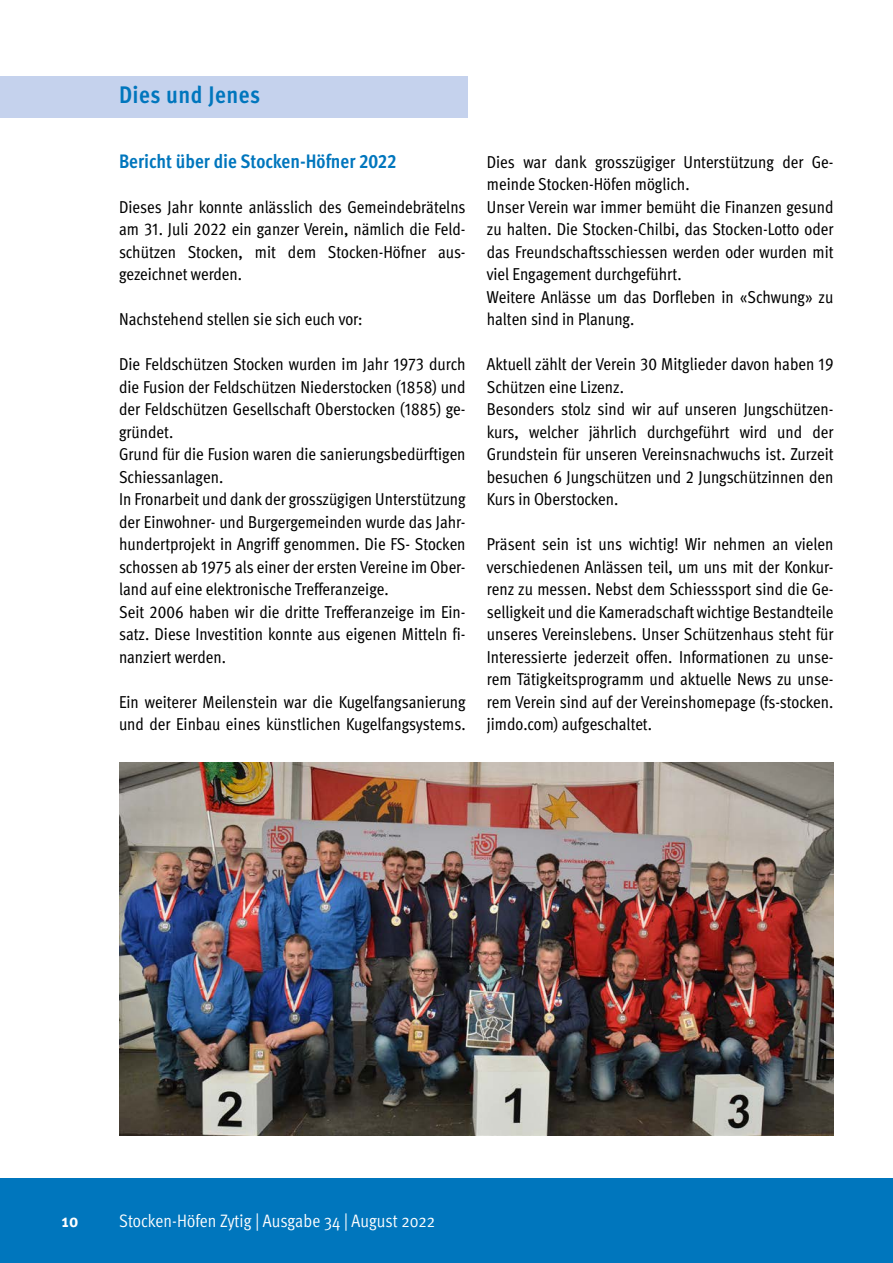
<style>
.page{position:relative;width:893px;height:1263px;background:#fff}
.page>*{position:absolute;margin:0;border:0;box-sizing:border-box;transform-origin:0 0}
.t1{font:700 condensed 24px "Meta Pro";letter-spacing:.02em;color:#0076bd}
.t2{font:700 condensed 19.5px "Meta Pro";color:#0076bd}
.t3{font:18px "Meta Pro Cond Norm";color:#fff}
.t4{font:700 condensed 18px "Meta Pro";color:#fff}
.t5{font:condensed 17.25px/22.5px "Meta Pro";color:#000}
</style>
<div class="page">
<div style="left:0;top:1178px;width:893px;height:85px;background:#0076bd"></div>
<div style="left:0;top:77px;width:468px;height:41px;background:#c5d2ed"></div>
<img style="left:119px;top:762px;width:714px;height:373px">
<h1 class="t1" style="left:119px;top:76px;width:143px">Dies und Jenes</h1>
<p class="t2" style="left:119px;top:146px;width:279px">Bericht über die Stocken-Höfner 2022</p>
<p class="t5" style="left:119px;top:194px;width:348px;text-align:justify">Dieses Jahr konnte anlässlich des Gemeindebrätelns am 31. Juli 2022 ein ganzer Verein, nämlich die Feld&shy;schützen Stocken, mit dem Stocken-Höfner aus&shy;gezeichnet werden.</p>
<p class="t5" style="left:119px;top:307px;width:245px">Nachstehend stellen sie sich euch vor:</p>
<p class="t5" style="left:119px;top:352px;width:348px">Die Feldschützen Stocken wurden im Jahr 1973 durch die Fusion der Feldschützen Niederstocken (1858) und der Feldschützen Gesellschaft Oberstocken (1885) ge&shy;gründet.<br>Grund für die Fusion waren die sanierungsbedürftigen Schiessanlagen.<br>In Fronarbeit und dank der grosszügigen Unterstützung der Einwohner- und Burgergemeinden wurde das Jahr&shy;hundertprojekt in Angriff genommen. Die FS- Stocken schossen ab 1975 als einer der ersten Vereine im Ober&shy;land auf eine elektronische Trefferanzeige.<br>Seit 2006 haben wir die dritte Trefferanzeige im Ein&shy;satz. Diese Investition konnte aus eigenen Mitteln fi&shy;nanziert werden.</p>
<p class="t5" style="left:119px;top:689px;width:348px">Ein weiterer Meilenstein war die Kugelfangsanierung und der Einbau eines künstlichen Kugelfangsystems.</p>
<p class="t5" style="left:487px;top:149px;width:348px">Dies war dank grosszügiger Unterstützung der Ge&shy;meinde Stocken-Höfen möglich.<br>Unser Verein war immer bemüht die Finanzen gesund zu halten. Die Stocken-Chilbi, das Stocken-Lotto oder das Freundschaftsschiessen werden oder wurden mit viel Engagement durchgeführt.<br>Weitere Anlässe um das Dorfleben in «Schwung» zu halten sind in Planung.</p>
<p class="t5" style="left:487px;top:352px;width:348px">Aktuell zählt der Verein 30 Mitglieder davon haben 19<br>Schützen eine Lizenz.<br>Besonders stolz sind wir auf unseren Jungschützen&shy;kurs, welcher jährlich durchgeführt wird und der Grundstein für unseren Vereinsnachwuchs ist. Zurzeit besuchen 6 Jungschützen und 2 Jungschützinnen den Kurs in Oberstocken.</p>
<p class="t5" style="left:487px;top:532px;width:348px;text-align:justify">Präsent sein ist uns wichtig! Wir nehmen an vielen verschiedenen Anlässen teil, um uns mit der Konkur&shy;renz zu messen. Nebst dem Schiesssport sind die Ge&shy;selligkeit und die Kameradschaft wichtige Bestandteile unseres Vereinslebens. Unser Schützenhaus steht für Interessierte jederzeit offen. Informationen zu unse&shy;rem Tätigkeitsprogramm und aktuelle News zu unse&shy;rem Verein sind auf der Vereinshomepage (fs-stocken. jimdo.com) aufgeschaltet.</p>
<p class="t4" style="left:62px;top:1206px;width:18px">10</p>
<p class="t3" style="left:119px;top:1207px;width:317px">Stocken-Höfen Zytig | Ausgabe 34 | August 2022</p>
</div>
